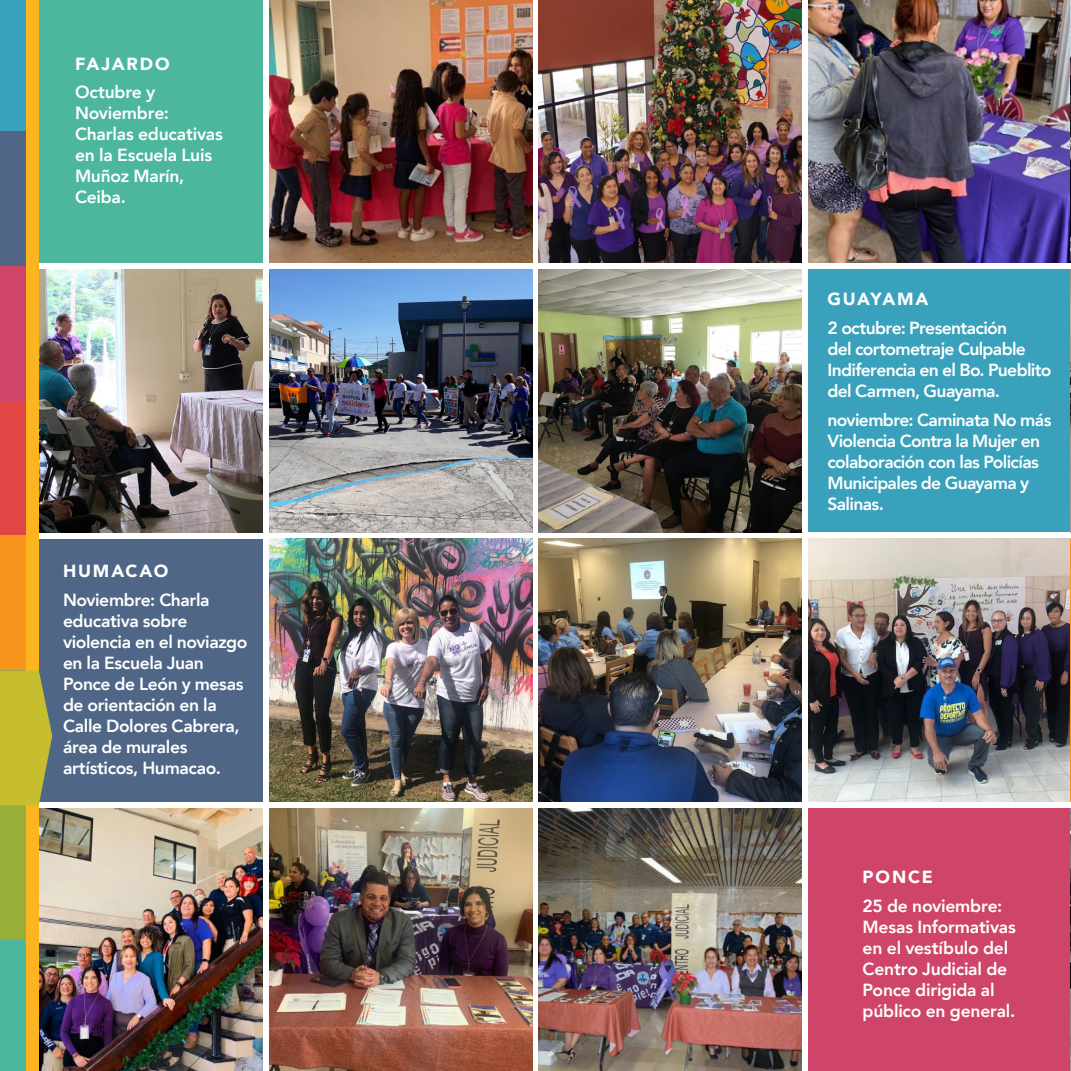
<style>
.page{position:relative;width:1071px;height:1071px;background:#fff}
.page>*{position:absolute;margin:0;border:0;box-sizing:border-box;transform-origin:0 0}
.t1{font:800 17.5px/21px "Avenir";letter-spacing:-.025em;color:#fff}
.t2{font:900 17.5px "Avenir";letter-spacing:.105em;color:#fff}
.t3{font:900 17.5px "Avenir";letter-spacing:.085em;color:#fff}
</style>
<div class="page">
<img style="left:39px;top:269px;width:224px;height:263px">
<div style="left:0;top:539px;width:263px;height:263px;background:#4f6686"></div>
<img style="left:39px;top:808px;width:224px;height:263px">
<img style="left:269px;top:269px;width:263px;height:263px">
<img style="left:269px;top:539px;width:263px;height:263px">
<img style="left:269px;top:808px;width:263px;height:263px">
<img style="left:539px;top:269px;width:263px;height:263px">
<img style="left:539px;top:539px;width:263px;height:263px">
<img style="left:539px;top:808px;width:263px;height:263px">
<div style="left:808px;top:269px;width:263px;height:263px;background:#39a1bb"></div>
<img style="left:808px;top:539px;width:262px;height:263px">
<div style="left:808px;top:808px;width:263px;height:263px;background:#cf4569"></div>
<div style="left:0;top:0;width:263px;height:263px;background:#4cb79d"></div>
<img style="left:269px;top:0;width:263px;height:263px">
<img style="left:539px;top:0;width:263px;height:263px">
<img style="left:808px;top:0;width:263px;height:263px">
<div style="left:25px;top:131px;width:14px;height:809px;background:#fcb420"></div>
<div style="left:25px;top:940px;width:14px;height:131px;background:#fcb420"></div>
<div style="left:25px;top:0;width:14px;height:131px;background:#fcb420"></div>
<div style="left:0;top:0;width:25px;height:131px;background:#39a1bb"></div>
<div style="left:0;top:131px;width:25px;height:135px;background:#4f6686"></div>
<div style="left:0;top:266px;width:25px;height:135px;background:#cf4569"></div>
<div style="left:0;top:401px;width:25px;height:135px;background:#e14645"></div>
<div style="left:0;top:536px;width:25px;height:134px;background:#f7951d"></div>
<div style="left:0;top:805px;width:25px;height:135px;background:#98ae3a"></div>
<div style="left:0;top:940px;width:25px;height:131px;background:#4cb79d"></div>
<svg style="left:0;top:670px;width:52px;height:135px;background:#b8b339"></svg>
<img style="left:1070px;top:269px;width:1px;height:263px">
<hr style="left:1070px;top:539px;width:1px;height:263px;background:#f7951d">
<img style="left:1070px;top:808px;width:1px;height:263px">
<p class="t2" style="left:75px;top:48px;width:96px">FAJARDO</p>
<p class="t1" style="left:75px;top:82px;width:149px">Octubre y<br>Noviembre:<br>Charlas educativas en la Escuela Luis<br>Muñoz Marín,<br>Ceiba.</p>
<p class="t2" style="left:63px;top:556px;width:107px">HUMACAO</p>
<p class="t1" style="left:63px;top:589px;width:186px">Noviembre: Charla educativa sobre violencia en el noviazgo en la Escuela Juan<br>Ponce de León y mesas de orientación en la<br>Calle Dolores Cabrera, área de murales artísticos, Humacao.</p>
<p class="t3" style="left:828px;top:284px;width:103px">GUAYAMA</p>
<p class="t1" style="left:828px;top:317px;width:225px">2 octubre: Presentación<br>del cortometraje Culpable<br>Indiferencia en el Bo. Pueblito del Carmen, Guayama.</p>
<p class="t1" style="left:828px;top:409px;width:225px">noviembre: Caminata No más<br>Violencia Contra la Mujer en colaboración con las Policías<br>Municipales de Guayama y<br>Salinas.</p>
<p class="t2" style="left:863px;top:862px;width:72px">PONCE</p>
<p class="t1" style="left:863px;top:896px;width:155px">25 de noviembre:<br>Mesas Informativas en el vestíbulo del<br>Centro Judicial de<br>Ponce dirigida al público en general.</p>
</div>
